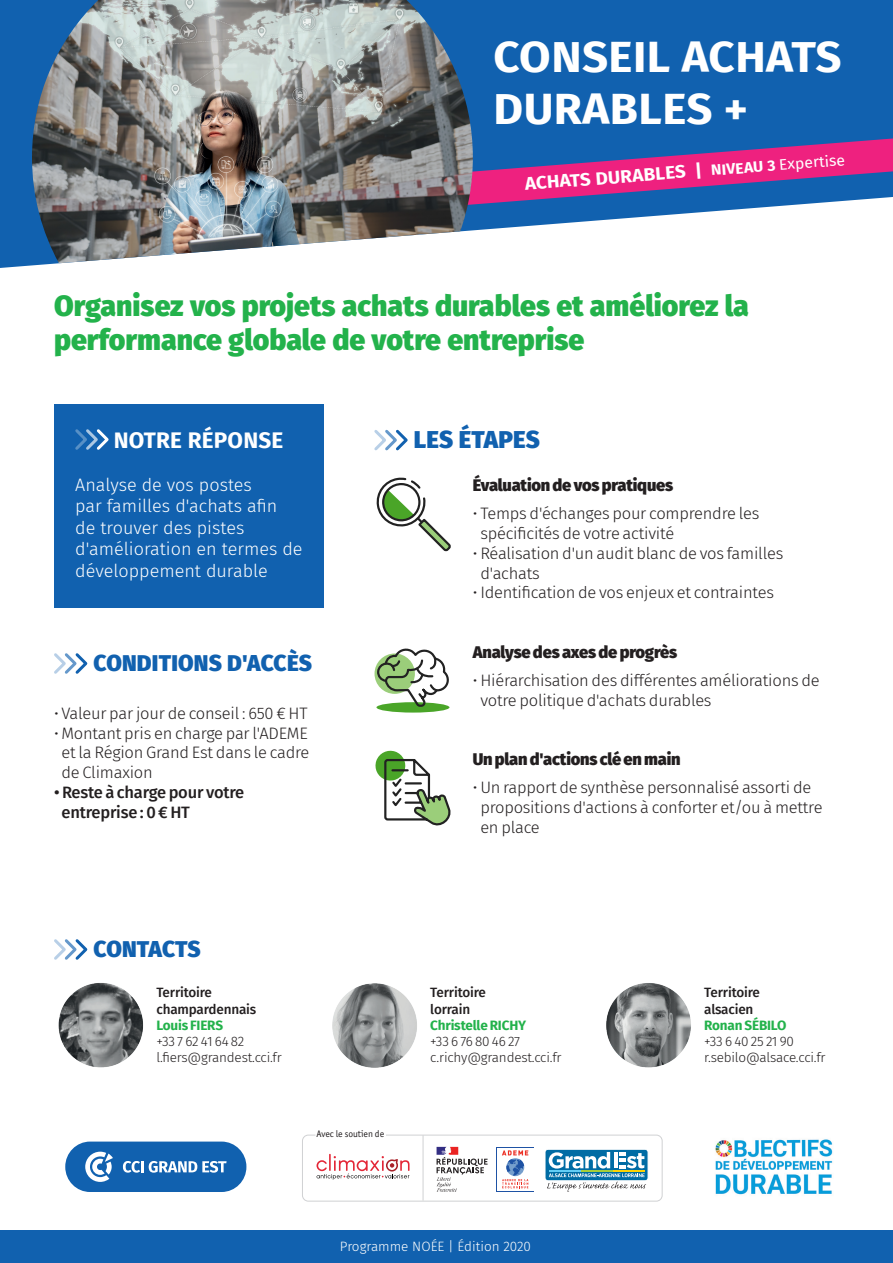
<style>
.page{position:relative;width:893px;height:1263px;background:#fff}
.page>*{position:absolute;margin:0;border:0;box-sizing:border-box;transform-origin:0 0}
.TITRE_COUV{font:700 43.5px/52.2px "Fira Sans";letter-spacing:.01em;color:#fff;scale:1.05 1}
.t1{font:900 28.5px/34.2px "Fira Sans";color:#23b24b}
.TITRE_2_BLEU{font:900 24px "Fira Sans";letter-spacing:.01em;color:#1161af}
.TITRE_2_BLEU-2{font:900 22.5px "Fira Sans";letter-spacing:.01em;color:#1161af}
.TITRE_2_BLANC{font:700 22.5px "Fira Sans";letter-spacing:.01em;color:#fff}
.TEXTES_BLANC{font:300 18px/21.6px "Fira Sans";color:#fff}
.TITRE_COUV-2{font:700 18px "Fira Sans";color:#fff;scale:1.05 1}
.TEXTES_DRAPEAU{font:300 16.5px/19.8px "Fira Sans";letter-spacing:-.015em;color:#231f20}
.TEXTES_DRAPEAU-2{font:900 16.5px "Fira Sans";letter-spacing:-.01em;color:#231f20}
.TEXTES_DRAPEAU-3{font:500 16.5px/19.8px "Fira Sans";letter-spacing:-.015em;color:#231f20}
.TITRE_COUV-3{font:15px "Fira Sans";color:#fff;scale:1.05 1}
.TEXTES_DRAPEAU-4{font:300 13.5px "Fira Sans";letter-spacing:-.015em;color:#231f20}
.TEXTES_DRAPEAU-5{font:500 13.5px "Fira Sans";letter-spacing:-.015em;color:#231f20}
.TEXTES_DRAPEAU-6{font:700 13.5px "Fira Sans";letter-spacing:-.01em;color:#23b24b}
.TEXTES_BLANC-2{font:300 13.5px "Fira Sans";color:#fff}
.t2{font:9.6px "Officina San ITC";color:#231f20}
.s1{font-weight:700}
</style>
<div class="page">
<svg style="left:0;top:0;width:893px;height:268px;fill:#1161af"></svg>
<div style="left:65px;top:1141px;width:181px;height:51px;background:#1161af;border-radius:25px"></div>
<svg style="left:85px;top:1152px;width:28px;height:30px"></svg>
<svg style="left:123px;top:1161px;width:104px;height:12px"></svg>
<svg style="left:54px;top:653px;width:34px;height:21px"></svg>
<div style="left:302px;top:1134px;width:361px;height:67px;background:#fff;border:1px solid #d1d2d4;border-radius:6px"></div>
<svg style="left:316px;top:1154px;width:94px;height:26px"></svg>
<hr style="left:423px;top:1135px;width:1px;height:65px;background:#d1d2d4">
<div style="left:545px;top:1149px;width:103px;height:32px;background:#006ca4;border-radius:3px"></div>
<div style="left:545px;top:1149px;width:103px;height:32px;border:1px solid #fff;border-radius:3px"></div>
<svg style="left:547px;top:1152px;width:99px;height:40px"></svg>
<svg style="left:496px;top:1147px;width:38px;height:45px"></svg>
<div style="left:497px;top:1148px;width:36px;height:43px;background:#fff"></div>
<svg style="left:502px;top:1150px;width:26px;height:38px"></svg>
<svg style="left:437px;top:1147px;width:51px;height:45px"></svg>
<svg style="left:374px;top:429px;width:34px;height:22px"></svg>
<svg style="left:376px;top:477px;width:75px;height:75px"></svg>
<div style="left:376px;top:702px;width:73px;height:10px;background:#4aa528;border-radius:50%"></div>
<div style="left:375px;top:653px;width:40px;height:41px;background:#9bce7a;border-radius:50%"></div>
<svg style="left:377px;top:648px;width:72px;height:59px"></svg>
<svg style="left:375px;top:750px;width:76px;height:76px"></svg>
<div style="left:54px;top:404px;width:270px;height:203px;background:#1161af"></div>
<svg style="left:75px;top:429px;width:34px;height:21px"></svg>
<svg style="left:54px;top:939px;width:34px;height:21px"></svg>
<img style="left:58px;top:983px;width:85px;height:85px">
<img style="left:332px;top:983px;width:85px;height:85px">
<img style="left:606px;top:983px;width:85px;height:85px">
<svg style="left:473px;top:138px;width:420px;height:67px;background:#804398"></svg>
<img style="left:32px;top:0;width:441px;height:263px">
<img style="left:715px;top:1139px;width:118px;height:56px">
<div style="left:0;top:1230px;width:893px;height:33px;background:#1161af"></div>
<p class="TITRE_COUV" style="left:493px;top:28px;width:333px">CONSEIL ACHATS<br>DURABLES +</p>
<p class="TITRE_COUV-2" style="left:524px;top:169px;width:171px;rotate:-5deg">ACHATS DURABLES |</p>
<p class="TITRE_COUV-3" style="left:710px;top:158px;width:129px;rotate:-4deg"><span class="s1">NIVEAU 3</span> Expertise</p>
<p class="t1" style="left:54px;top:286px;width:696px">Organisez vos projets achats durables et améliorez la performance globale de votre entreprise</p>
<p class="TITRE_2_BLANC" style="left:114px;top:421px;width:171px">NOTRE RÉPONSE</p>
<p class="TEXTES_BLANC" style="left:75px;top:473px;width:229px">Analyse de vos postes<br>par familles d'achats afin<br>de trouver des pistes d'amélioration en termes de développement durable</p>
<p class="TITRE_2_BLEU-2" style="left:93px;top:643px;width:220px">CONDITIONS D'ACCÈS</p>
<p class="TEXTES_DRAPEAU" style="left:54px;top:703px;width:255px">• Valeur par jour de conseil : 650 € HT</p>
<p class="TEXTES_DRAPEAU" style="left:62px;top:723px;width:249px;text-align:justify;text-indent:-8px">• Montant pris en charge par l'ADEME et la Région Grand Est dans le cadre de Climaxion</p>
<p class="TEXTES_DRAPEAU-3" style="left:62px;top:781px;width:184px;text-indent:-8px">• Reste à charge pour votre entreprise : 0 € HT</p>
<p class="TITRE_2_BLEU" style="left:414px;top:418px;width:128px">LES ÉTAPES</p>
<p class="TEXTES_DRAPEAU-2" style="left:473px;top:470px;width:202px">Évaluation de vos pratiques</p>
<p class="TEXTES_DRAPEAU" style="left:480px;top:503px;width:281px;text-indent:-8px">• Temps d'échanges pour comprendre les spécificités de votre activité</p>
<p class="TEXTES_DRAPEAU" style="left:480px;top:543px;width:305px;text-indent:-8px">• Réalisation d'un audit blanc de vos familles d'achats</p>
<p class="TEXTES_DRAPEAU" style="left:473px;top:583px;width:303px">• Identification de vos enjeux et contraintes</p>
<p class="TEXTES_DRAPEAU-2" style="left:473px;top:637px;width:206px">Analyse des axes de progrès</p>
<p class="TEXTES_DRAPEAU" style="left:480px;top:670px;width:341px;text-indent:-8px">• Hiérarchisation des différentes améliorations de votre politique d'achats durables</p>
<p class="TEXTES_DRAPEAU-2" style="left:473px;top:744px;width:209px">Un plan d'actions clé en main</p>
<p class="TEXTES_DRAPEAU" style="left:480px;top:777px;width:344px;text-indent:-8px">• Un rapport de synthèse personnalisé assorti de propositions d'actions à conforter et/ou à mettre en place</p>
<p class="TITRE_2_BLEU-2" style="left:93px;top:928px;width:109px">CONTACTS</p>
<p class="TEXTES_DRAPEAU-5" style="left:156px;top:982px;width:57px">Territoire</p>
<p class="TEXTES_DRAPEAU-5" style="left:156px;top:998px;width:101px">champardennais</p>
<p class="TEXTES_DRAPEAU-6" style="left:156px;top:1014px;width:68px">Louis FIERS</p>
<p class="TEXTES_DRAPEAU-4" style="left:156px;top:1032px;width:90px">+33 7 62 41 64 82</p>
<p class="TEXTES_DRAPEAU-4" style="left:156px;top:1048px;width:127px">l.fiers@grandest.cci.fr</p>
<p class="t2" style="left:316px;top:1128px;width:69px">Avec le soutien de</p>
<p class="TEXTES_DRAPEAU-5" style="left:430px;top:982px;width:57px">Territoire</p>
<p class="TEXTES_DRAPEAU-5" style="left:430px;top:998px;width:41px">lorrain</p>
<p class="TEXTES_DRAPEAU-6" style="left:430px;top:1014px;width:97px">Christelle RICHY</p>
<p class="TEXTES_DRAPEAU-4" style="left:430px;top:1032px;width:91px">+33 6 76 80 46 27</p>
<p class="TEXTES_DRAPEAU-4" style="left:430px;top:1048px;width:133px">c.richy@grandest.cci.fr</p>
<p class="TEXTES_DRAPEAU-5" style="left:704px;top:982px;width:57px">Territoire</p>
<p class="TEXTES_DRAPEAU-5" style="left:704px;top:998px;width:51px">alsacien</p>
<p class="TEXTES_DRAPEAU-6" style="left:704px;top:1014px;width:84px">Ronan SÉBILO</p>
<p class="TEXTES_DRAPEAU-4" style="left:704px;top:1032px;width:91px">+33 6 40 25 21 90</p>
<p class="TEXTES_DRAPEAU-4" style="left:704px;top:1048px;width:123px">r.sebilo@alsace.cci.fr</p>
<p class="TEXTES_BLANC-2" style="left:340px;top:1237px;width:193px">Programme NOÉE | Édition 2020</p>
</div>
